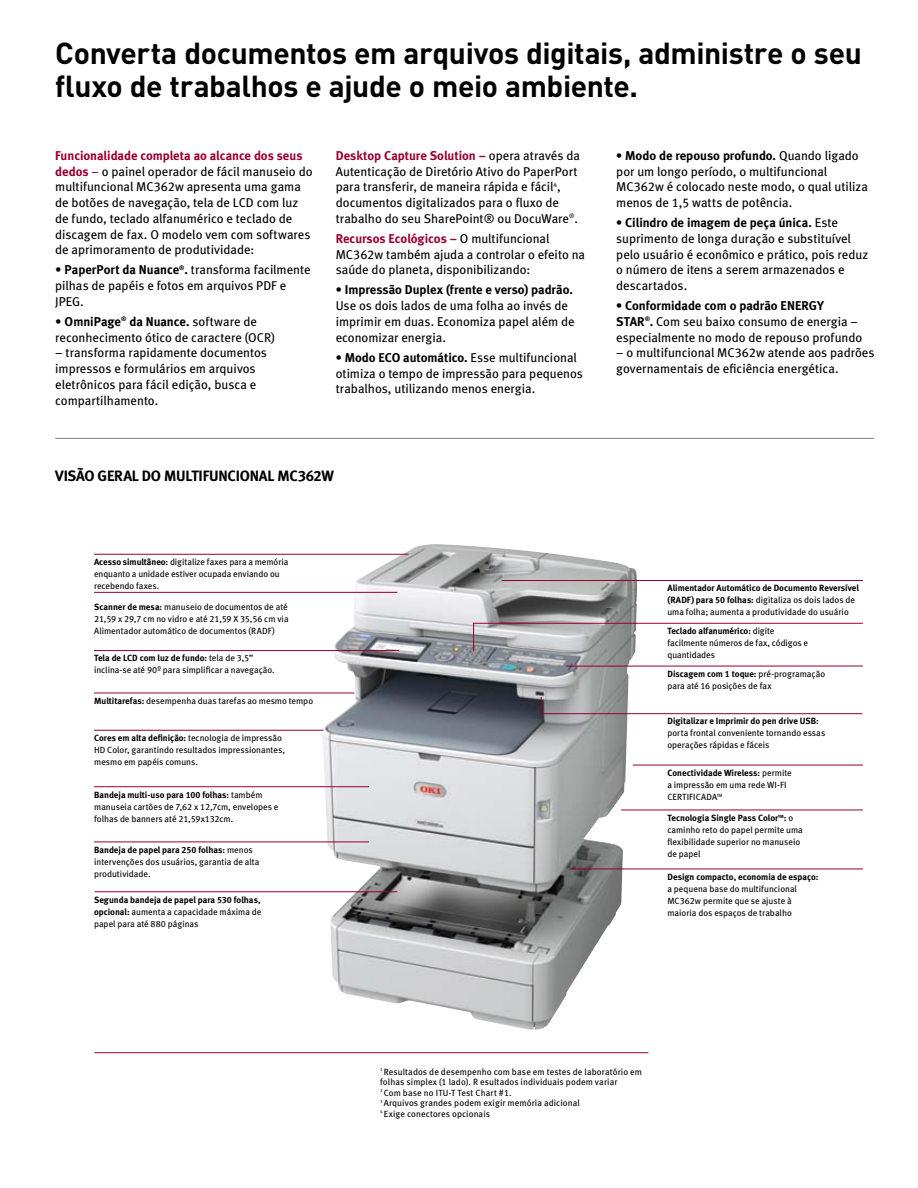
<style>
.page{position:relative;width:918px;height:1188px;background:#fff}
.page>*{position:absolute;margin:0;border:0;box-sizing:border-box;transform-origin:0 0}
.t1{font:700 30px/33px "DIN";letter-spacing:-.015em;color:#000}
.t2{font:15px "Meta Bold LF";letter-spacing:-.025em;color:#000}
.t3{font:12.75px/15.8px "Meta Book LF";color:#000}
.t4{font:12.75px "Meta Bold LF";color:#000}
.t5{font:12.75px "Meta Bold LF";letter-spacing:-.005em;color:#98002e}
.t6{font:9px/12px "Meta Book LF";color:#000}
.t7{font:9px "Meta Bold LF";color:#000}
.s1{font-family:"Meta Bold LF";color:#98002e}
.s2{color:#98002e}
.s3{font-family:"Meta Bold LF"}
.s4{font-family:"Meta Book LF"}
.s5{font-family:"Meta Book LF";color:#000}
</style>
<div class="page">
<img style="left:323px;top:545px;width:300px;height:485px">
<hr style="left:94px;top:730px;width:229px;height:1px;background:#98002e">
<svg style="left:473px;top:624px;width:1px;height:28px"></svg>
<hr style="left:473px;top:623px;width:390px;height:1px;background:#98002e">
<hr style="left:566px;top:666px;width:297px;height:1px;background:#98002e">
<hr style="left:502px;top:580px;width:361px;height:1px;background:#98002e">
<hr style="left:94px;top:842px;width:275px;height:1px;background:#98002e">
<hr style="left:570px;top:869px;width:293px;height:1px;background:#98002e">
<hr style="left:94px;top:592px;width:303px;height:1px;background:#98002e">
<hr style="left:633px;top:765px;width:230px;height:1px;background:#98002e">
<hr style="left:94px;top:693px;width:260px;height:1px;background:#98002e">
<hr style="left:94px;top:554px;width:315px;height:1px;background:#98002e">
<hr style="left:95px;top:891px;width:303px;height:1px;background:#98002e">
<hr style="left:95px;top:1052px;width:553px;height:1px;background:#98002e">
<hr style="left:541px;top:713px;width:321px;height:1px;background:#98002e">
<svg style="left:541px;top:697px;width:1px;height:17px"></svg>
<hr style="left:94px;top:650px;width:305px;height:1px;background:#98002e">
<hr style="left:94px;top:786px;width:275px;height:1px;background:#98002e">
<hr style="left:621px;top:810px;width:242px;height:1px;background:#98002e">
<hr style="left:55px;top:438px;width:819px;height:1px;background:#000">
<h1 class="t1" style="left:55px;top:35px;width:808px">Converta documentos em arquivos digitais, administre o seu fluxo de trabalhos e ajude o meio ambiente.</h1>
<p class="t5" style="left:55px;top:147px;width:249px">Funcionalidade completa ao alcance dos seus</p>
<p class="t3" style="left:55px;top:163px;width:259px"><span class="s1">dedos</span> <span class="s2">–</span> o painel operador de fácil manuseio do multifuncional MC362w apresenta uma gama de botões de navegação, tela de LCD com luz de fundo, teclado alfanumérico e teclado de discagem de fax. O modelo vem com softwares de aprimoramento de produtividade:</p>
<p class="t3" style="left:55px;top:262px;width:257px">• <span class="s3">PaperPort da Nuance</span><sup>®</sup><span class="s3">.</span> transforma facilmente pilhas de papéis e fotos em arquivos PDF e<br>JPEG.</p>
<p class="t4" style="left:55px;top:314px;width:203px"><span class="s4">•</span> OmniPage<sup>®</sup> da Nuance. <span class="s4">software de</span></p>
<p class="t3" style="left:55px;top:329px;width:221px">reconhecimento ótico de caractere (OCR)</p>
<p class="t3" style="left:55px;top:345px;width:213px">– transforma rapidamente documentos impressos e formulários em arquivos eletrônicos para fácil edição, busca e compartilhamento.</p>
<p class="t5" style="left:336px;top:147px;width:246px">Desktop Capture Solution – <span class="s5">opera através da</span></p>
<p class="t3" style="left:336px;top:163px;width:244px">Autenticação de Diretório Ativo do PaperPort para transferir, de maneira rápida e fácil<sup>4</sup>, documentos digitalizados para o fluxo de trabalho do seu SharePoint® ou DocuWare<sup>®</sup>.</p>
<p class="t5" style="left:336px;top:230px;width:215px">Recursos Ecológicos – <span class="s5">O multifuncional</span></p>
<p class="t3" style="left:336px;top:246px;width:251px">MC362w também ajuda a controlar o efeito na saúde do planeta, disponibilizando:</p>
<p class="t4" style="left:336px;top:282px;width:239px">• Impressão Duplex (frente e verso) padrão.</p>
<p class="t3" style="left:336px;top:298px;width:240px">Use os dois lados de uma folha ao invés de imprimir em duas. Economiza papel além de economizar energia.</p>
<p class="t4" style="left:336px;top:349px;width:243px">• Modo ECO automático. <span class="s4">Esse multifuncional</span></p>
<p class="t3" style="left:336px;top:365px;width:249px">otimiza o tempo de impressão para pequenos trabalhos, utilizando menos energia.</p>
<p class="t2" style="left:55px;top:467px;width:52px">Visão geral</p>
<p class="t2" style="left:142px;top:467px;width:58px">domultifuncional</p>
<p class="t2" style="left:277px;top:467px;width:56px">MC362w</p>
<p class="t4" style="left:616px;top:147px;width:244px">• Modo de repouso profundo. <span class="s4">Quando ligado</span></p>
<p class="t3" style="left:616px;top:163px;width:253px">por um longo período, o multifuncional<br>MC362w é colocado neste modo, o qual utiliza menos de 1,5 watts de potência.</p>
<p class="t4" style="left:616px;top:215px;width:223px">• Cilindro de imagem de peça única. <span class="s4">Este</span></p>
<p class="t3" style="left:616px;top:230px;width:254px">suprimento de longa duração e substituível pelo usuário é econômico e prático, pois reduz o número de itens a serem armazenados e descartados.</p>
<p class="t4" style="left:616px;top:298px;width:209px">• Conformidade com o padrão ENERGY</p>
<p class="t3" style="left:616px;top:313px;width:248px"><span class="s3">STAR</span><sup>®</sup><span class="s3">.</span> Com seu baixo consumo de energia – especialmente no modo de repouso profundo</p>
<p class="t3" style="left:616px;top:345px;width:260px">– o multifuncional MC362w atende aos padrões governamentais de eficiência energética.</p>
<p class="t6" style="left:94px;top:556px;width:196px"><span class="s3">Acesso simultâneo:</span> digitalize faxes para a memória enquanto a unidade estiver ocupada enviando ou recebendo faxes.</p>
<p class="t7" style="left:667px;top:583px;width:193px">Alimentador Automático de Documento Reversível</p>
<p class="t6" style="left:667px;top:594px;width:189px"><span class="s3">(RADF) para 50 folhas:</span> digitaliza os dois lados de uma folha; aumenta a produtividade do usuário</p>
<p class="t6" style="left:94px;top:601px;width:196px;text-align:justify"><span class="s3">Scanner de mesa:</span> manuseio de documentos de até 21,59 x 29,7 cm no vidro e até 21,59 X 35,56 cm via Alimentador automático de documentos (RADF)</p>
<p class="t7" style="left:667px;top:625px;width:109px">Teclado alfanumérico: <span class="s4">digite</span></p>
<p class="t6" style="left:667px;top:637px;width:142px">facilmente números de fax, códigos e quantidades</p>
<p class="t7" style="left:94px;top:652px;width:161px">Tela de LCD com luz de fundo: <span class="s4">tela de 3,5”</span></p>
<p class="t6" style="left:94px;top:664px;width:182px">inclina-se até 90º para simplificar a navegação.</p>
<p class="t7" style="left:667px;top:668px;width:159px">Discagem com 1 toque: <span class="s4">pré-programação</span></p>
<p class="t6" style="left:667px;top:679px;width:106px">para até 16 posições de fax</p>
<p class="t6" style="left:94px;top:695px;width:220px"><span class="s3">Multitarefas:</span> desempenha duas tarefas ao mesmo tempo</p>
<p class="t7" style="left:94px;top:732px;width:189px">Cores em alta definição: <span class="s4">tecnologia de impressão</span></p>
<p class="t6" style="left:94px;top:744px;width:192px">HD Color, garantindo resultados impressionantes, mesmo em papéis comuns.</p>
<p class="t7" style="left:94px;top:789px;width:170px">Bandeja multi-uso para 100 folhas: <span class="s4">também</span></p>
<p class="t6" style="left:94px;top:800px;width:186px">manuseia cartões de 7,62 x 12,7cm, envelopes e folhas de banners até 21,59x132cm.</p>
<p class="t7" style="left:94px;top:844px;width:160px">Bandeja de papel para 250 folhas: <span class="s4">menos</span></p>
<p class="t6" style="left:94px;top:855px;width:167px">intervenções dos usuários, garantia de alta produtividade.</p>
<p class="t7" style="left:94px;top:894px;width:168px">Segunda bandeja de papel para 530 folhas,</p>
<p class="t6" style="left:94px;top:905px;width:169px"><span class="s3">opcional:</span> aumenta a capacidade máxima de papel para até 880 páginas</p>
<p class="t7" style="left:667px;top:716px;width:153px">Digitalizar e Imprimir do pen drive USB:</p>
<p class="t6" style="left:667px;top:727px;width:159px">porta frontal conveniente tornando essas operações rápidas e fáceis</p>
<p class="t7" style="left:667px;top:767px;width:126px">Conectividade Wireless: <span class="s4">permite</span></p>
<p class="t6" style="left:667px;top:779px;width:121px">a impressão em uma rede WI-FI<br>CERTIFICADA<sup>TM</sup></p>
<p class="t7" style="left:667px;top:812px;width:127px">Tecnologia Single Pass Color<sup>TM</sup>: <span class="s4">o</span></p>
<p class="t6" style="left:667px;top:824px;width:137px">caminho reto do papel permite uma flexibilidade superior no manuseio de papel</p>
<p class="t7" style="left:667px;top:871px;width:153px">Design compacto, economia de espaço:</p>
<p class="t6" style="left:667px;top:883px;width:131px">a pequena base do multifuncional<br>MC362w permite que se ajuste à maioria dos espaços de trabalho</p>
<p class="t6" style="left:380px;top:1066px;width:263px;line-height:10.5px"><sup>1</sup> Resultados de desempenho com base em testes de laboratório em folhas simplex (1 lado). R esultados individuais podem variar<br><sup>2</sup> Com base no ITU-T Test Chart #1.<br><sup>3</sup> Arquivos grandes podem exigir memória adicional<br><sup>4</sup> Exige conectores opcionais</p>
</div>
